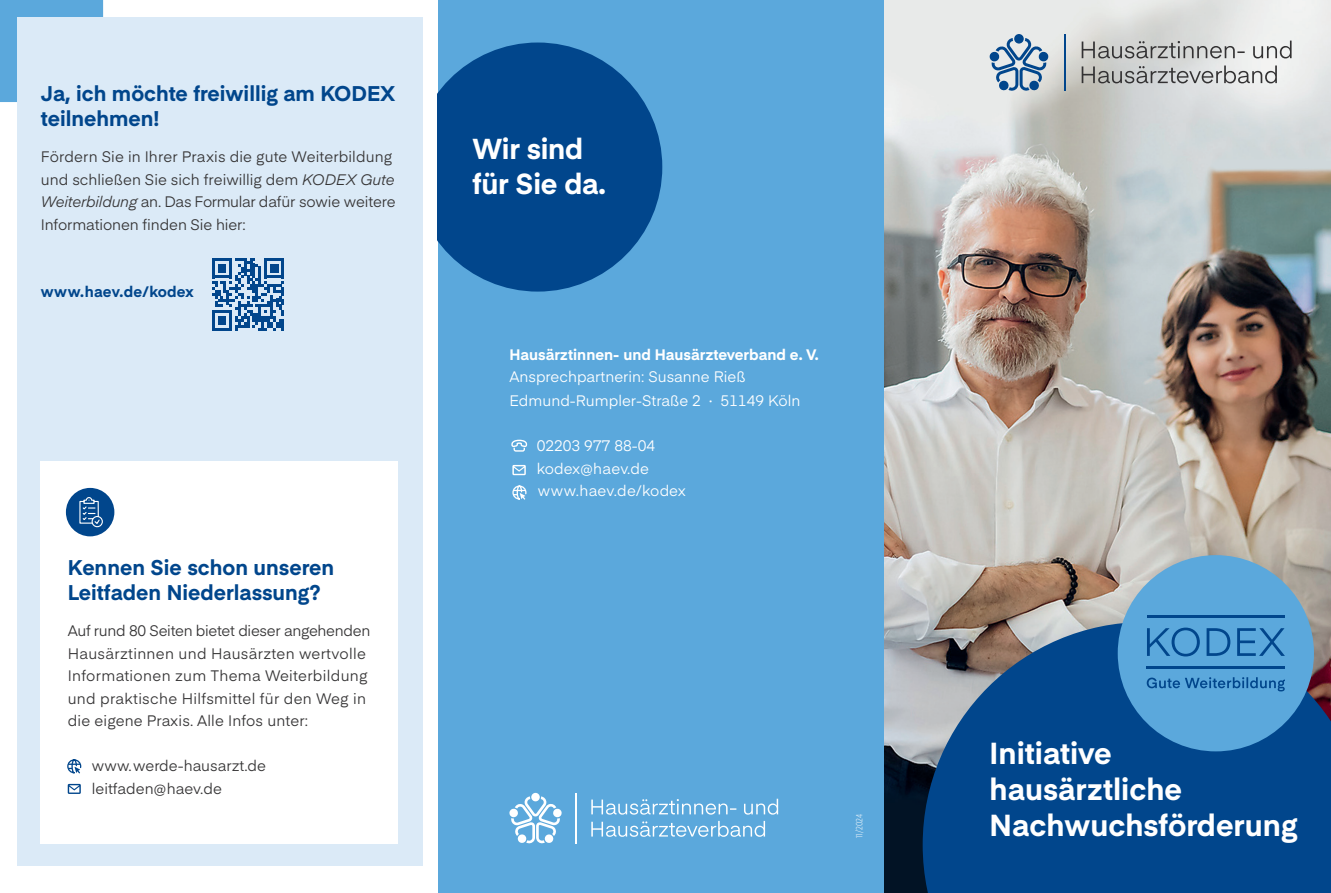
<style>
.page{position:relative;width:1331px;height:893px;background:#fff}
.page>*{position:absolute;margin:0;border:0;box-sizing:border-box;transform-origin:0 0}
.t1{font:700 30px/36px "Eina 02";color:#fff}
.t2{font:700 28.5px/34.5px "Eina 02";letter-spacing:-.01em;color:#fff}
.t3{font:700 21px/25.2px "Eina 02";color:#01468c}
.t4{font:15px/22.5px "Eina 02";letter-spacing:.005em;color:#363536}
.t5{font:15px/22.5px "Eina 02";color:#fff}
.t6{font:700 15px "Eina 02";color:#fff}
.t7{font:700 15px "Eina 02";letter-spacing:.01em;color:#01468c}
.t8{font:300 9px "Gotham X Narrow";letter-spacing:.02em;color:#fff}
.s1{font-style:italic}
.s2{font-size:18px}
</style>
<div class="page">
<div style="left:0;top:0;width:103px;height:102px;background:#5ba8dc"></div>
<div style="left:438px;top:0;width:446px;height:893px;background:#5ba8dc"></div>
<svg style="left:438px;top:43px;width:224px;height:249px;fill:#01468c"></svg>
<img style="left:884px;top:0;width:447px;height:893px">
<svg style="left:923px;top:622px;width:408px;height:271px;background:#154f8b"></svg>
<hr style="left:1064px;top:34px;width:1px;height:57px;background:#01468c">
<div style="left:1014px;top:34px;width:10px;height:10px;background:#01468c;border-radius:50%"></div>
<svg style="left:990px;top:38px;width:59px;height:53px;background:#95aec6"></svg>
<svg style="left:1082px;top:66px;width:195px;height:17px;background:#b0b1b1"></svg>
<svg style="left:1082px;top:41px;width:209px;height:17px;background:#b7b8b7"></svg>
<div style="left:1118px;top:555px;width:196px;height:196px;background:#5ba8dc;border-radius:50%"></div>
<hr style="left:575px;top:793px;width:2px;height:50px;background:#fff">
<div style="left:531px;top:793px;width:9px;height:8px;background:#fff;border-radius:50%"></div>
<svg style="left:509px;top:796px;width:53px;height:47px"></svg>
<svg style="left:591px;top:821px;width:174px;height:16px"></svg>
<svg style="left:591px;top:799px;width:187px;height:16px"></svg>
<svg style="left:511px;top:440px;width:16px;height:12px"></svg>
<svg style="left:512px;top:465px;width:14px;height:10px"></svg>
<svg style="left:512px;top:485px;width:15px;height:15px"></svg>
<div style="left:17px;top:17px;width:406px;height:848px;background:#dbeaf7"></div>
<svg style="left:212px;top:258px;width:72px;height:73px"></svg>
<div style="left:40px;top:461px;width:357px;height:382px;background:#fff"></div>
<div style="left:66px;top:488px;width:48px;height:48px;background:#01468c;border-radius:50%"></div>
<svg style="left:68px;top:784px;width:13px;height:10px"></svg>
<svg style="left:67px;top:759px;width:15px;height:15px"></svg>
<div style="left:92px;top:516px;width:11px;height:11px;border:1px solid #fff;border-radius:50%"></div>
<svg style="left:79px;top:497px;width:22px;height:28px"></svg>
<svg style="left:1147px;top:628px;width:138px;height:28px"></svg>
<hr style="left:1147px;top:615px;width:138px;height:2px;background:#01468c">
<hr style="left:1147px;top:667px;width:138px;height:2px;background:#01468c">
<svg style="left:1147px;top:677px;width:138px;height:14px"></svg>
<h3 class="t3" style="left:41px;top:80px;width:355px">Ja, ich möchte freiwillig am KODEX teilnehmen!</h3>
<p class="t4" style="left:41px;top:145px;width:356px">Fördern Sie in Ihrer Praxis die gute Weiterbildung und schließen Sie sich freiwillig dem <span class="s1">KODEX Gute Weiterbildung</span> an. Das Formular dafür sowie weitere Informationen finden Sie hier:</p>
<p class="t7" style="left:41px;top:281px;width:154px">www.haev.de/kodex</p>
<h3 class="t3" style="left:68px;top:554px;width:268px">Kennen Sie schon unseren<br>Leitfaden Niederlassung?</h3>
<p class="t4" style="left:68px;top:619px;width:304px">Auf rund 80 Seiten bietet dieser angehenden Hausärztinnen und Hausärzten wertvolle Informationen zum Thema Weiterbildung und praktische Hilfsmittel für den Weg in die eigene Praxis. Alle Infos unter:</p>
<p class="t4" style="left:92px;top:754px;width:176px">www.werde-hausarzt.de leitfaden@haev.de</p>
<h2 class="t2" style="left:472px;top:130px;width:135px">Wir sind für Sie da.</h2>
<p class="t6" style="left:509px;top:343px;width:311px">Hausärztinnen- und Hausärzteverband e. V.</p>
<p class="t5" style="left:509px;top:364px;width:293px;line-height:24px">Ansprechpartnerin: Susanne Rieß<br>Edmund-Rumpler-Straße 2 <span class="s2">·</span> 51149 Köln</p>
<p class="t5" style="left:537px;top:434px;width:151px">02203 977 88-04 kodex@haev.de www.haev.de/kodex</p>
<p class="t8" style="left:854px;top:838px;width:26px;rotate:-90deg">11/2024</p>
<h1 class="t1" style="left:990px;top:734px;width:309px">Initiative hausärztliche<br>Nachwuchsförderung</h1>
</div>
